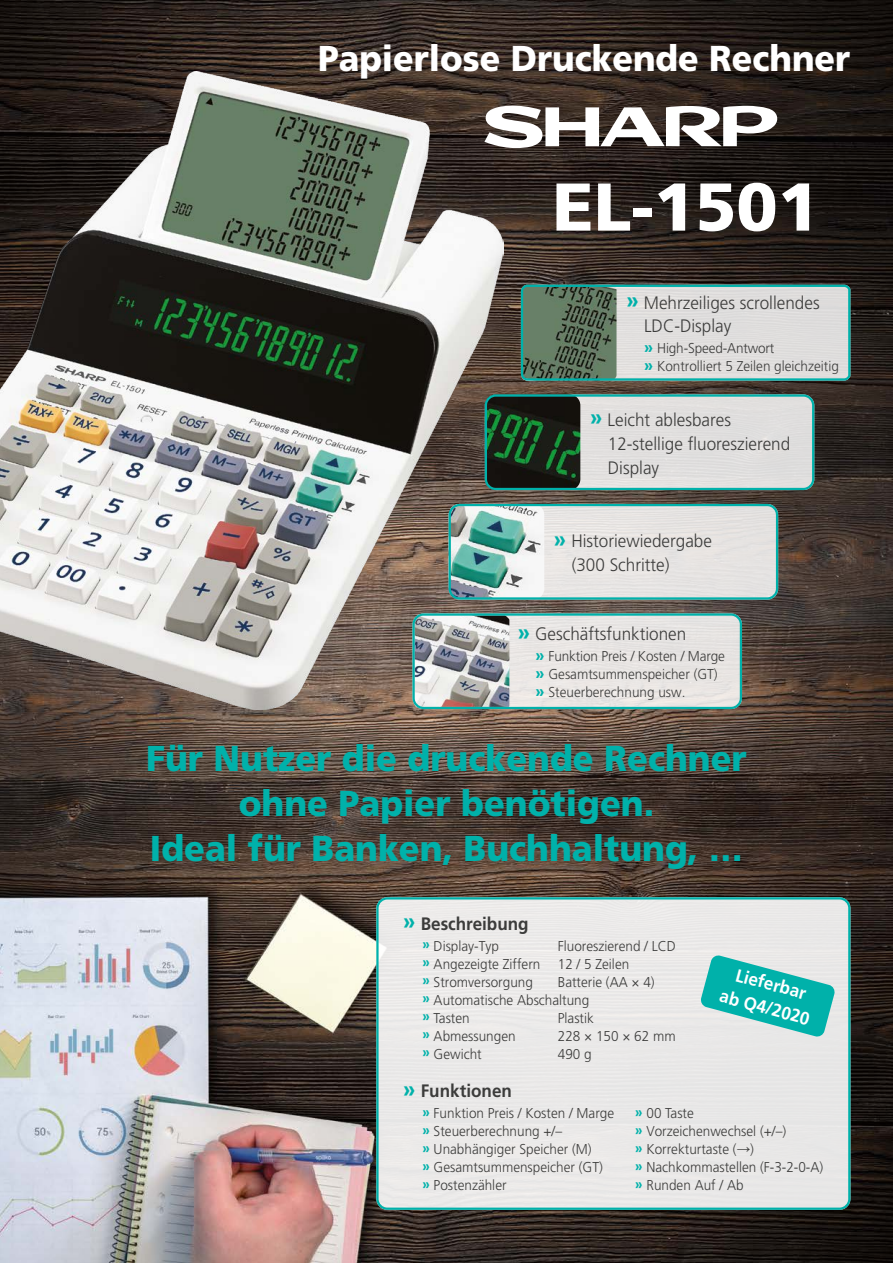
<style>
.page{position:relative;width:893px;height:1263px;background:#fff}
.page>*{position:absolute;margin:0;border:0;box-sizing:border-box;transform-origin:0 0}
.t1{font:900 67.5px "Frutiger";color:#fff}
.t2{font:900 36px/45px "Frutiger";color:#00b1aa;text-align:center;scale:.95 1}
.t3{font:900 36px "Frutiger";color:#fff;scale:.94 1}
.t4{font:300 18px/24px "Frutiger CE";color:#3c3c3b;scale:.95 1}
.t5{font:700 18px "Frutiger";color:#3c3c3b;scale:.95 1}
.t6{font:700 18px/24px "Frutiger";color:#fff;text-align:center;scale:.95 1}
.t7{font:300 14.25px/18px "Frutiger CE";color:#3c3c3b;scale:.95 1}
.s1{font-family:"Frutiger";font-weight:700;font-size:22.5px;color:#00b1aa}
.s2{font-family:"Frutiger";font-weight:700;font-size:16.5px;color:#00b1aa}
.s3{font-size:22.5px;color:#00b1aa}
.s4{font-family:"Frutiger";font-weight:700;color:#00b1aa}
.s5{font-family:"Arial";font-weight:400}
</style>
<div class="page">
<img style="left:0;top:0;width:893px;height:1263px">
<img style="left:0;top:71px;width:503px;height:638px">
<svg style="left:484px;top:105px;width:294px;height:44px"></svg>
<svg style="left:520px;top:284px;width:332px;height:98px"></svg>
<svg style="left:484px;top:393px;width:331px;height:98px"></svg>
<svg style="left:447px;top:503px;width:332px;height:98px"></svg>
<svg style="left:411px;top:612px;width:332px;height:98px"></svg>
<div style="left:375px;top:896px;width:477px;height:315px;background:#eae8e8"></div>
<svg style="left:700px;top:955px;width:135px;height:82px"></svg>
<h2 class="t3" style="left:318px;top:37px;width:568px">Papierlose Druckende Rechner</h2>
<h1 class="t1" style="left:552px;top:166px;width:268px">EL-1501</h1>
<p class="t4" style="left:644px;top:291px;width:186px;line-height:23.2px;text-indent:-18px"><span class="s1">»</span> Mehrzeiliges scrollendes<br>LDC-Display</p>
<p class="t7" style="left:644px;top:339px;width:207px"><span class="s2">»</span> High-Speed-Antwort<br><span class="s2">»</span> Kontrolliert 5 Zeilen gleichzeitig</p>
<p class="t4" style="left:608px;top:407px;width:194px;text-indent:-18px"><span class="s1">»</span> Leicht ablesbares<br>12-stellige fluoreszierend<br>Display</p>
<p class="t4" style="left:572px;top:529px;width:149px;text-indent:-18px"><span class="s1">»</span> Historiewiedergabe (300 Schritte)</p>
<p class="t4" style="left:518px;top:622px;width:179px"><span class="s1">»</span> Geschäftsfunktionen</p>
<p class="t7" style="left:535px;top:647px;width:201px"><span class="s2">»</span> Funktion Preis / Kosten / Marge <span class="s2">»</span> Gesamtsummenspeicher (GT) <span class="s2">»</span> Steuerberechnung usw.</p>
<h2 class="t2" style="left:146px;top:736px;width:634px">Für Nutzer die druckende Rechner ohne Papier benötigen.<br>Ideal für Banken, Buchhaltung, …</h2>
<p class="t5" style="left:403px;top:913px;width:134px"><span class="s3">»</span> Beschreibung</p>
<p class="t7" style="left:422px;top:937px;width:177px"><span class="s4">»</span> Display-Typ<br><span class="s4">»</span> Angezeigte Ziffern<br><span class="s4">»</span> Stromversorgung<br><span class="s4">»</span> Automatische Abschaltung <span class="s4">»</span> Tasten<br><span class="s4">»</span> Abmessungen<br><span class="s4">»</span> Gewicht</p>
<p class="t7" style="left:558px;top:937px;width:126px">Fluoreszierend / LCD<br>12 / 5 Zeilen<br>Batterie (AA × 4)</p>
<p class="t7" style="left:558px;top:1009px;width:126px">Plastik<br>228 × 150 × 62 mm<br>490 g</p>
<p class="t6" style="left:729px;top:960px;width:99px;rotate:15deg">Lieferbar ab Q4/2020</p>
<p class="t5" style="left:403px;top:1080px;width:116px"><span class="s3">»</span> Funktionen</p>
<p class="t7" style="left:422px;top:1104px;width:203px"><span class="s4">»</span> Funktion Preis / Kosten / Marge <span class="s4">»</span> Steuerberechnung +/–<br><span class="s4">»</span> Unabhängiger Speicher (M)<br><span class="s4">»</span> Gesamtsummenspeicher (GT)<br><span class="s4">»</span> Postenzähler</p>
<p class="t7" style="left:635px;top:1104px;width:199px"><span class="s4">»</span> 00 Taste<br><span class="s4">»</span> Vorzeichenwechsel (+/–)<br><span class="s4">»</span> Korrekturtaste (<span class="s5">→</span>)<br><span class="s4">»</span> Nachkommastellen (F-3-2-0-A) <span class="s4">»</span> Runden Auf / Ab</p>
</div>
